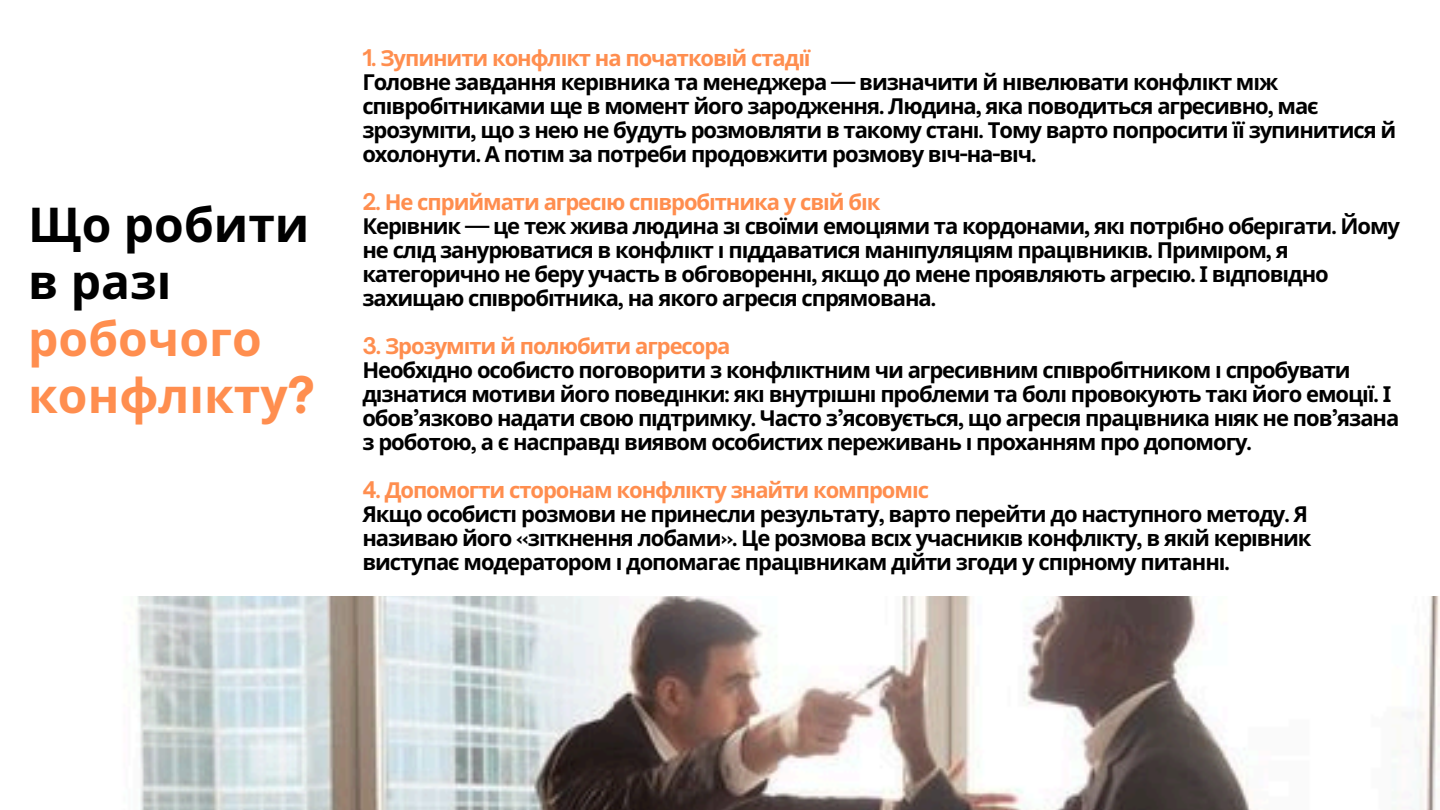
<style>
.page{position:relative;width:1440px;height:810px;background:#fff}
.page>*{position:absolute;margin:0;border:0;box-sizing:border-box;transform-origin:0 0}
.t1{font:700 48px/57px "Noto Sans";color:#ff8e4f}
.t2{font:700 22px/24px "Noto Sans";letter-spacing:-.05em;color:#000}
.t3{font:700 22px "Noto Sans";letter-spacing:-.05em;color:#ff8e4f}
.s1{color:#000}
.s2{font-family:"Open Sauce One";font-weight:900}
.s3{font-family:"Open Sauce One"}
.s4{font-family:"Open Sauce One";color:#ff8e4f}
.s5{color:#ff8e4f}
</style>
<div class="page">
<img style="left:137px;top:596px;width:1303px;height:214px">
<p class="t1" style="left:28px;top:195px;width:288px"><span class="s1">Що робити в разі </span>робочого конфлі кту<span class="s2">?</span></p>
<h1 class="t3" style="left:362px;top:43px;width:450px"><span class="s3">1.</span> Зупинити конфлі кт на початкові й стадії</h1>
<p class="t2" style="left:362px;top:70px;width:1036px">Головне завдання кері вника та менеджера <span class="s3">—</span> визначити й ні велювати конфлі кт між<br>спі вробітниками ще в момент його зародження<span class="s3">.</span> Людина<span class="s3">,</span> яка поводиться агресивно<span class="s3">,</span> має зрозуміти<span class="s3">,</span> що з нею не будуть розмовляти в такому стані<span class="s3">.</span> Тому варто попросити її зупинитися й охолонути<span class="s3">.</span> А поті м за потреби продовжити розмову ві ч<span class="s3">-</span>на<span class="s3">-</span>ві ч<span class="s3">.</span></p>
<p class="t3" style="left:362px;top:187px;width:519px"><span class="s3">2.</span> Не сприймати агресію співробітника у свій бік</p>
<p class="t2" style="left:362px;top:214px;width:1039px">Кері вник <span class="s3">—</span> це теж жива людина зі своїми емоціями та кордонами<span class="s3">,</span> які потрібно обері гати<span class="s3">.</span> Йому не слід занурюватися в конфлі кт і піддаватися мані пуляціям праці вникі в<span class="s3">.</span> Примі ром<span class="s3">,</span> я категорично не беру участь в обговоренні<span class="s3">,</span> якщо до мене проявляють агресі ю<span class="s3">.</span> І відповідно захищаю спі вробітника<span class="s3">,</span> на якого агресія спрямована<span class="s3">.</span></p>
<p class="t2" style="left:362px;top:334px;width:1039px"><span class="s4">3.</span> <span class="s5">Зрозуміти й полюбити агресора<br></span>Необхідно особисто поговорити з конфлі ктним чи агресивним спі вробітником і спробувати дізнатися мотиви його поведі нки<span class="s3">:</span> які внутрі шні проблеми та болі провокують такі його емоції<span class="s3">.</span> І обов<span class="s3">’</span>язково надати свою підтримку<span class="s3">.</span> Часто з<span class="s3">’</span>ясовується<span class="s3">,</span> що агресія праці вника ніяк не пов<span class="s3">’</span>язана</p>
<p class="t2" style="left:362px;top:430px;width:891px">з роботою<span class="s3">,</span> а є насправді виявом особистих переживань і проханням про допомогу<span class="s3">.</span></p>
<p class="t2" style="left:362px;top:478px;width:951px"><span class="s4">4.</span> <span class="s5">Допомогти сторонам конфлі кту знайти компроміс<br></span>Якщо особисті розмови не принесли результату<span class="s3">,</span> варто перейти до наступного методу<span class="s3">.</span> Я називаю його <span class="s3">«</span>зіткнення лобами<span class="s3">».</span> Це розмова всіх учасникі в конфлі кту<span class="s3">,</span> в які й кері вник виступає модератором і допомагає праці вникам ді йти згоди у спі рному питанні<span class="s3">.</span></p>
</div>
